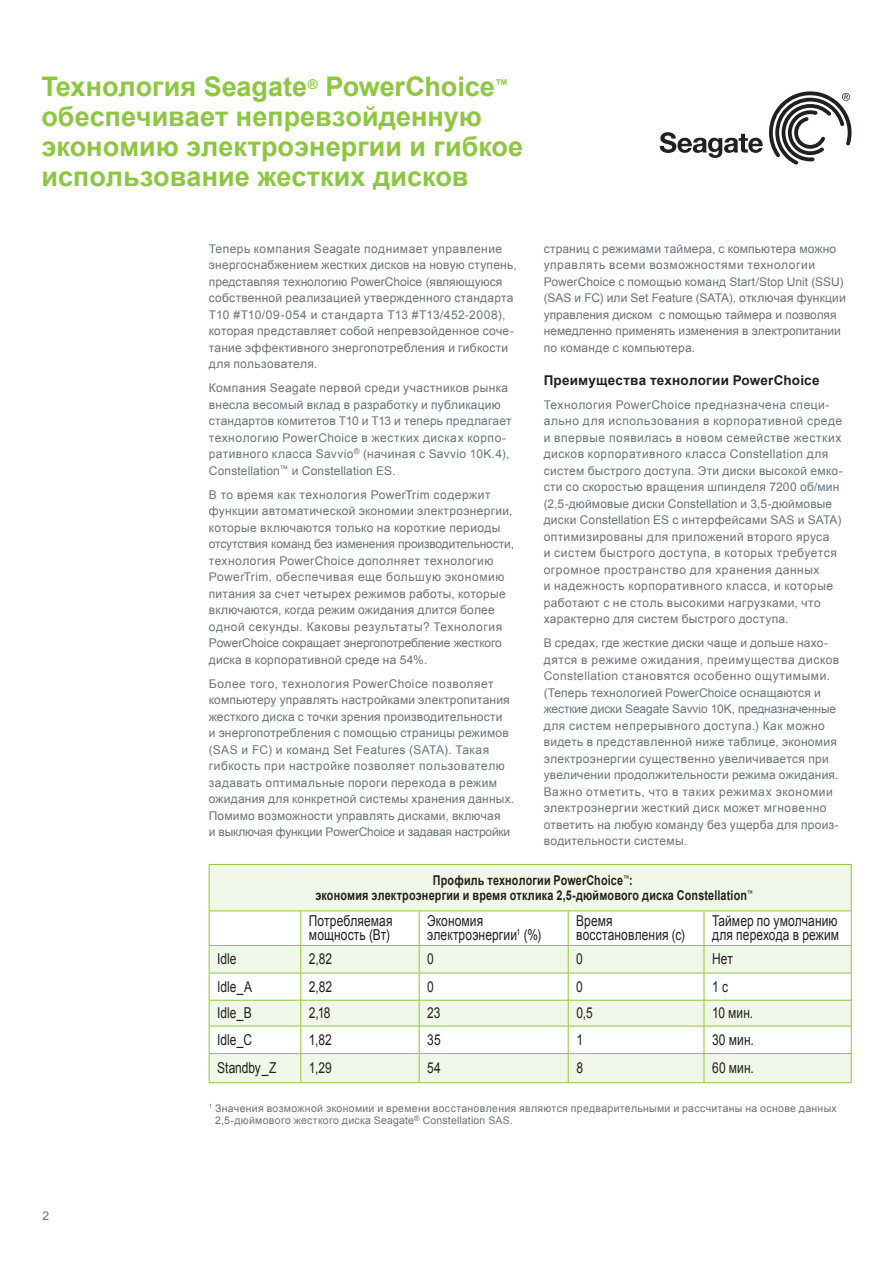
<style>
.page{position:relative;width:893px;height:1263px;background:#fff}
.page>*{position:absolute;margin:0;border:0;box-sizing:border-box;transform-origin:0 0}
.t1{font:700 27px/30px "Arial";color:#8dc73f}
.t2{font:15px/13.5px "Arial";letter-spacing:.01em;color:#231f20;scale:.8 1}
.t3{font:700 13.5px/15px "Arial";letter-spacing:.015em;color:#231f20;text-align:center;scale:.8 1}
.t4{font:700 13.5px "Arial";letter-spacing:.015em;color:#231f20}
.t5{font:12px/16.5px "Arial";letter-spacing:.025em;color:#6a747b}
.t6{font:12px/16.5px "Arial";letter-spacing:.005em;color:#6a747b}
.t7{font:10.5px/12px "Arial";letter-spacing:.03em;color:#6a747b}
</style>
<div class="page">
<svg style="left:660px;top:132px;width:103px;height:26px"></svg>
<svg style="left:769px;top:91px;width:82px;height:74px"></svg>
<svg style="left:210px;top:865px;width:641px;height:217px;fill:#f1f7e8"></svg>
<hr style="left:851px;top:865px;width:1px;height:46px;background:#8dc73f">
<hr style="left:209px;top:865px;width:1px;height:46px;background:#8dc73f">
<hr style="left:209px;top:864px;width:92px;height:1px;background:#8dc73f">
<hr style="left:301px;top:864px;width:118px;height:1px;background:#8dc73f">
<hr style="left:419px;top:864px;width:149px;height:1px;background:#8dc73f">
<hr style="left:568px;top:864px;width:136px;height:1px;background:#8dc73f">
<hr style="left:704px;top:864px;width:147px;height:1px;background:#8dc73f">
<hr style="left:209px;top:911px;width:1px;height:34px;background:#8dc73f">
<hr style="left:209px;top:911px;width:92px;height:1px;background:#8dc73f">
<hr style="left:301px;top:911px;width:118px;height:1px;background:#8dc73f">
<hr style="left:419px;top:911px;width:149px;height:1px;background:#8dc73f">
<hr style="left:568px;top:911px;width:136px;height:1px;background:#8dc73f">
<hr style="left:704px;top:911px;width:147px;height:1px;background:#8dc73f">
<hr style="left:301px;top:911px;width:1px;height:34px;background:#8dc73f">
<hr style="left:419px;top:911px;width:1px;height:34px;background:#8dc73f">
<hr style="left:568px;top:911px;width:1px;height:34px;background:#8dc73f">
<hr style="left:704px;top:911px;width:1px;height:34px;background:#8dc73f">
<hr style="left:851px;top:911px;width:1px;height:34px;background:#8dc73f">
<hr style="left:209px;top:945px;width:92px;height:1px;background:#8dc73f">
<hr style="left:301px;top:945px;width:118px;height:1px;background:#8dc73f">
<hr style="left:419px;top:945px;width:149px;height:1px;background:#8dc73f">
<hr style="left:568px;top:945px;width:136px;height:1px;background:#8dc73f">
<hr style="left:704px;top:945px;width:147px;height:1px;background:#8dc73f">
<hr style="left:209px;top:973px;width:92px;height:1px;background:#8dc73f">
<hr style="left:301px;top:973px;width:118px;height:1px;background:#8dc73f">
<hr style="left:419px;top:973px;width:149px;height:1px;background:#8dc73f">
<hr style="left:568px;top:973px;width:136px;height:1px;background:#8dc73f">
<hr style="left:704px;top:973px;width:147px;height:1px;background:#8dc73f">
<svg style="left:209px;top:946px;width:1px;height:136px"></svg>
<hr style="left:209px;top:1000px;width:92px;height:1px;background:#8dc73f">
<hr style="left:209px;top:1026px;width:92px;height:1px;background:#8dc73f">
<hr style="left:209px;top:1053px;width:92px;height:1px;background:#8dc73f">
<svg style="left:301px;top:946px;width:1px;height:136px"></svg>
<hr style="left:301px;top:1000px;width:118px;height:1px;background:#8dc73f">
<hr style="left:419px;top:1000px;width:149px;height:1px;background:#8dc73f">
<hr style="left:568px;top:1000px;width:136px;height:1px;background:#8dc73f">
<hr style="left:704px;top:1000px;width:147px;height:1px;background:#8dc73f">
<hr style="left:301px;top:1026px;width:118px;height:1px;background:#8dc73f">
<hr style="left:419px;top:1026px;width:149px;height:1px;background:#8dc73f">
<hr style="left:568px;top:1026px;width:136px;height:1px;background:#8dc73f">
<hr style="left:704px;top:1026px;width:147px;height:1px;background:#8dc73f">
<hr style="left:301px;top:1053px;width:118px;height:1px;background:#8dc73f">
<hr style="left:419px;top:1053px;width:149px;height:1px;background:#8dc73f">
<hr style="left:568px;top:1053px;width:136px;height:1px;background:#8dc73f">
<hr style="left:704px;top:1053px;width:147px;height:1px;background:#8dc73f">
<svg style="left:419px;top:946px;width:1px;height:136px"></svg>
<svg style="left:568px;top:946px;width:1px;height:136px"></svg>
<svg style="left:704px;top:946px;width:1px;height:136px"></svg>
<svg style="left:851px;top:946px;width:1px;height:136px"></svg>
<hr style="left:209px;top:1082px;width:92px;height:1px;background:#8dc73f">
<hr style="left:301px;top:1082px;width:118px;height:1px;background:#8dc73f">
<hr style="left:419px;top:1082px;width:149px;height:1px;background:#8dc73f">
<hr style="left:568px;top:1082px;width:136px;height:1px;background:#8dc73f">
<hr style="left:704px;top:1082px;width:147px;height:1px;background:#8dc73f">
<h1 class="t1" style="left:41px;top:73px;width:483px">Технология Seagate<sup>®</sup> PowerChoice<sup>™ </sup>обеспечивает непревзойденную экономию электроэнергии и гибкое использование жестких дисков</h1>
<p class="t5" style="left:209px;top:240px;width:309px">Теперь компания Seagate поднимает управление энергоснабжением жестких дисков на новую ступень, представляя технологию PowerChoice (являющуюся собственной реализацией утвержденного стандарта T10 #T10/09-054 и стандарта T13 #T13/452-2008), которая представляет собой непревзойденное соче&shy;тание эффективного энергопотребления и гибкости для пользователя.</p>
<p class="t5" style="left:209px;top:380px;width:304px">Компания Seagate первой среди участников рынка внесла весомый вклад в разработку и публикацию стандартов комитетов T10 и T13 и теперь предлагает технологию PowerChoice в жестких дисках корпо&shy;ративного класса Savvio<sup>®</sup> (начиная с Savvio 10K.4), Constellation<sup>™</sup> и Constellation ES.</p>
<p class="t5" style="left:209px;top:486px;width:307px">В то время как технология PowerTrim содержит функции автоматической экономии электроэнергии, которые включаются только на короткие периоды отсутствия команд без изменения производительности, технология PowerChoice дополняет технологию PowerTrim, обеспечивая еще большую экономию питания за счет четырех режимов работы, которые включаются, когда режим ожидания длится более одной секунды. Каковы результаты? Технология PowerChoice сокращает энергопотребление жесткого диска в корпоративной среде на 54%.</p>
<p class="t5" style="left:209px;top:675px;width:307px">Более того, технология PowerChoice позволяет компьютеру управлять настройками электропитания жесткого диска с точки зрения производительности<br>и энергопотребления с помощью страницы режимов (SAS и FC) и команд Set Features (SATA). Такая гибкость при настройке позволяет пользователю задавать оптимальные пороги перехода в режим ожидания для конкретной системы хранения данных.<br>Помимо возможности управлять дисками, включая<br>и выключая функции PowerChoice и задавая настройки</p>
<p class="t6" style="left:544px;top:240px;width:304px">страниц с режимами таймера, с компьютера можно управлять всеми возможностями технологии PowerChoice с помощью команд Start/Stop Unit (SSU) (SAS и FC) или Set Feature (SATA), отключая функции управления диском с помощью таймера и позволяя немедленно применять изменения в электропитании по команде с компьютера.</p>
<p class="t4" style="left:544px;top:371px;width:277px">Преимущества технологии PowerChoice</p>
<p class="t5" style="left:544px;top:396px;width:300px">Технология PowerChoice предназначена специ&shy;ально для использования в корпоративной среде и впервые появилась в новом семействе жестких дисков корпоративного класса Constellation для систем быстрого доступа. Эти диски высокой емко&shy;сти со скоростью вращения шпинделя 7200 об/мин (2,5‑дюймовые диски Constellation и 3,5‑дюймовые диски Constellation ES с интерфейсами SAS и SATA) оптимизированы для приложений второго яруса<br>и систем быстрого доступа, в которых требуется огромное пространство для хранения данных<br>и надежность корпоративного класса, и которые работают с не столь высокими нагрузками, что характерно для систем быстрого доступа.</p>
<p class="t5" style="left:544px;top:635px;width:297px">В средах, где жесткие диски чаще и дольше нахо&shy;дятся в режиме ожидания, преимущества дисков Constellation становятся особенно ощутимыми. (Теперь технологией PowerChoice оснащаются и жесткие диски Seagate Savvio 10K, предназначенные для систем непрерывного доступа.) Как можно видеть в представленной ниже таблице, экономия электроэнергии существенно увеличивается при увеличении продолжительности режима ожидания.<br>Важно отметить, что в таких режимах экономии электроэнергии жесткий диск может мгновенно ответить на любую команду без ущерба для произ&shy;водительности системы.</p>
<p class="t3" style="left:315px;top:873px;width:549px">Профиль технологии PowerChoice<sup>™</sup>:<br>экономия электроэнергии и время отклика 2,5-дюймового диска Constellation<sup>™</sup></p>
<p class="t2" style="left:309px;top:914px;width:106px">Потребляемая мощность (Вт)</p>
<p class="t2" style="left:427px;top:914px;width:144px">Экономия электроэнергии<sup>1</sup> (%)</p>
<p class="t2" style="left:576px;top:914px;width:137px">Время восстановления (с)</p>
<p class="t2" style="left:712px;top:914px;width:160px">Таймер по умолчанию для перехода в режим</p>
<p class="t2" style="left:217px;top:952px;width:26px">Idle</p>
<p class="t2" style="left:309px;top:952px;width:31px">2,82</p>
<p class="t2" style="left:427px;top:952px;width:10px">0</p>
<p class="t2" style="left:576px;top:952px;width:10px">0</p>
<p class="t2" style="left:712px;top:952px;width:28px">Нет</p>
<p class="t2" style="left:217px;top:980px;width:45px">Idle_A</p>
<p class="t2" style="left:309px;top:980px;width:31px">2,82</p>
<p class="t2" style="left:427px;top:980px;width:10px">0</p>
<p class="t2" style="left:576px;top:980px;width:10px">0</p>
<p class="t2" style="left:712px;top:980px;width:21px">1 с</p>
<p class="t2" style="left:217px;top:1006px;width:45px">Idle_B</p>
<p class="t2" style="left:309px;top:1006px;width:29px">2,18</p>
<p class="t2" style="left:427px;top:1006px;width:18px">23</p>
<p class="t2" style="left:576px;top:1006px;width:22px">0,5</p>
<p class="t2" style="left:712px;top:1006px;width:53px">10 мин.</p>
<p class="t2" style="left:217px;top:1033px;width:45px">Idle_C</p>
<p class="t2" style="left:309px;top:1033px;width:30px">1,82</p>
<p class="t2" style="left:427px;top:1033px;width:18px">35</p>
<p class="t2" style="left:576px;top:1033px;width:10px">1</p>
<p class="t2" style="left:712px;top:1033px;width:54px">30 мин.</p>
<p class="t2" style="left:217px;top:1061px;width:75px">Standby_Z</p>
<p class="t2" style="left:309px;top:1061px;width:30px">1,29</p>
<p class="t2" style="left:427px;top:1061px;width:19px">54</p>
<p class="t2" style="left:576px;top:1061px;width:10px">8</p>
<p class="t2" style="left:712px;top:1061px;width:54px">60 мин.</p>
<p class="t5" style="left:43px;top:1208px;width:8px">2</p>
<p class="t7" style="left:215px;top:1102px;width:623px;text-indent:-6px"><sup>1</sup> Значения возможной экономии и времени восстановления являются предварительными и рассчитаны на основе данных<br>2,5-дюймового жесткого диска Seagate<sup>®</sup> Constellation SAS.</p>
</div>
